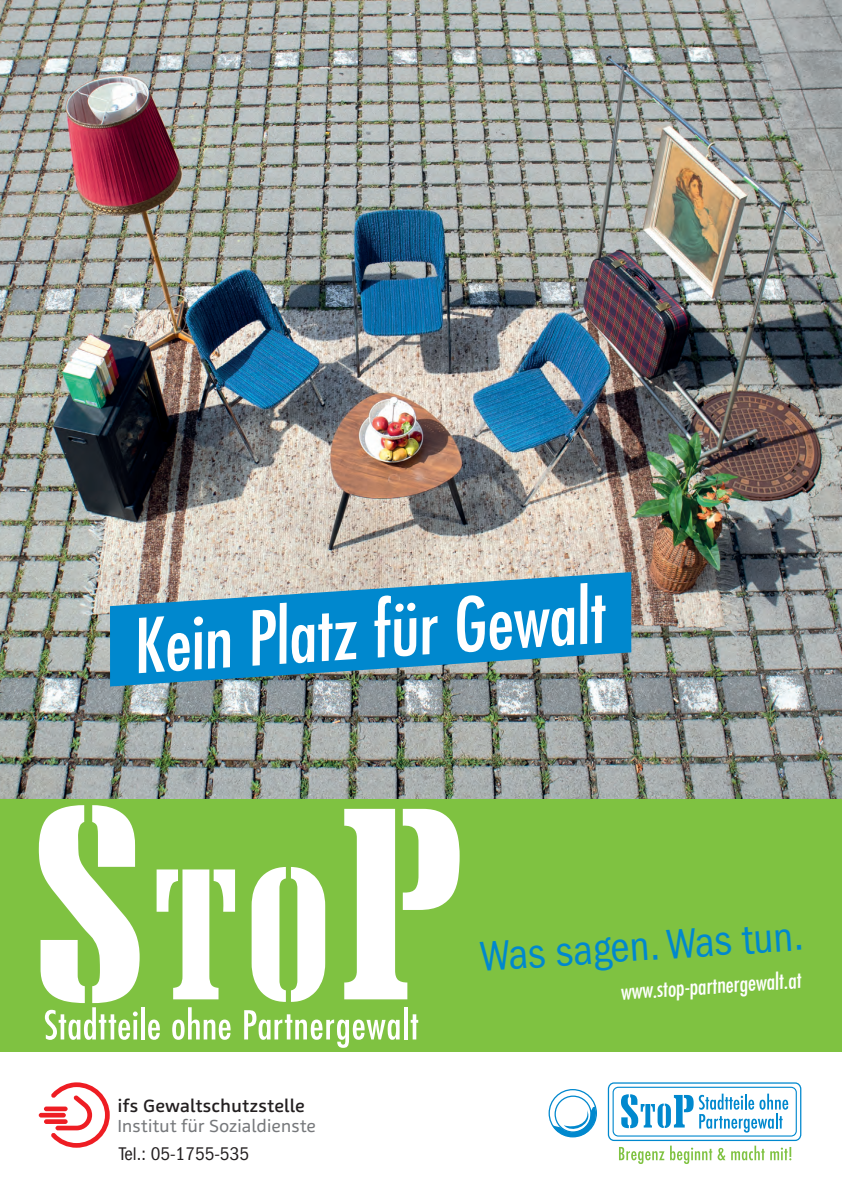
<style>
.page{position:relative;width:842px;height:1191px;background:#fff}
.page>*{position:absolute;margin:0;border:0;box-sizing:border-box;transform-origin:0 0}
.t1{font:condensed 73.1px "Futura";color:#fff}
.t2{font:condensed 43.5px "Franklin Gothic";color:#0088ce}
.t3{font:condensed 22px "Futura";color:#fff}
.t4{font:condensed 19px "Franklin Gothic";color:#231f20}
.t5{font:500 18.1px "Agile";letter-spacing:.015em;color:#231f20}
.t6{font:17.7px "Agile";letter-spacing:-.005em;color:#76787b}
</style>
<div class="page">
<img style="left:0;top:0;width:842px;height:799px">
<div style="left:39px;top:1112px;width:27px;height:5px;background:#ee1d23;border-radius:2px"></div>
<svg style="left:51px;top:1082px;width:59px;height:65px"></svg>
<div style="left:44px;top:1119px;width:24px;height:5px;background:#ee1d23;border-radius:2px"></div>
<div style="left:44px;top:1106px;width:24px;height:5px;background:#ee1d23;border-radius:2px"></div>
<svg style="left:621px;top:1093px;width:167px;height:39px"></svg>
<div style="left:608px;top:1082px;width:193px;height:59px;border:1px solid #0088ce;border-radius:6px"></div>
<div style="left:613px;top:1086px;width:184px;height:50px;border:1px solid #0088ce;border-radius:5px"></div>
<svg style="left:549px;top:1089px;width:48px;height:49px"></svg>
<svg style="left:619px;top:1147px;width:45px;height:17px"></svg>
<svg style="left:670px;top:1145px;width:55px;height:19px"></svg>
<svg style="left:731px;top:1145px;width:60px;height:15px"></svg>
<div style="left:0;top:799px;width:842px;height:253px;background:#7fc241"></div>
<svg style="left:157px;top:869px;width:78px;height:130px"></svg>
<svg style="left:252px;top:867px;width:73px;height:135px"></svg>
<svg style="left:344px;top:809px;width:116px;height:190px"></svg>
<svg style="left:39px;top:805px;width:101px;height:235px"></svg>
<hr style="left:141px;top:1007px;width:4px;height:32px;background:#fff">
<svg style="left:148px;top:1019px;width:12px;height:20px"></svg>
<svg style="left:172px;top:1007px;width:59px;height:32px"></svg>
<svg style="left:244px;top:1010px;width:156px;height:37px"></svg>
<hr style="left:404px;top:1007px;width:3px;height:32px;background:#fff">
<svg style="left:411px;top:1014px;width:7px;height:25px"></svg>
<img style="left:110px;top:572px;width:521px;height:114px">
<h1 class="t1" style="left:129px;top:601px;width:474px;rotate:-4deg">Kein Platz für Gewalt</h1>
<p class="t5" style="left:118px;top:1095px;width:189px">ifs Gewaltschutzstelle</p>
<p class="t6" style="left:118px;top:1115px;width:200px">Institut für Sozialdienste</p>
<p class="t4" style="left:119px;top:1143px;width:132px">Tel.: 05-1755-535</p>
<h2 class="t2" style="left:478px;top:932px;width:326px;rotate:-4deg">Was sagen. Was tun.</h2>
<p class="t3" style="left:620px;top:978px;width:182px;rotate:-4deg">www.stop-partnergewalt.at</p>
</div>
